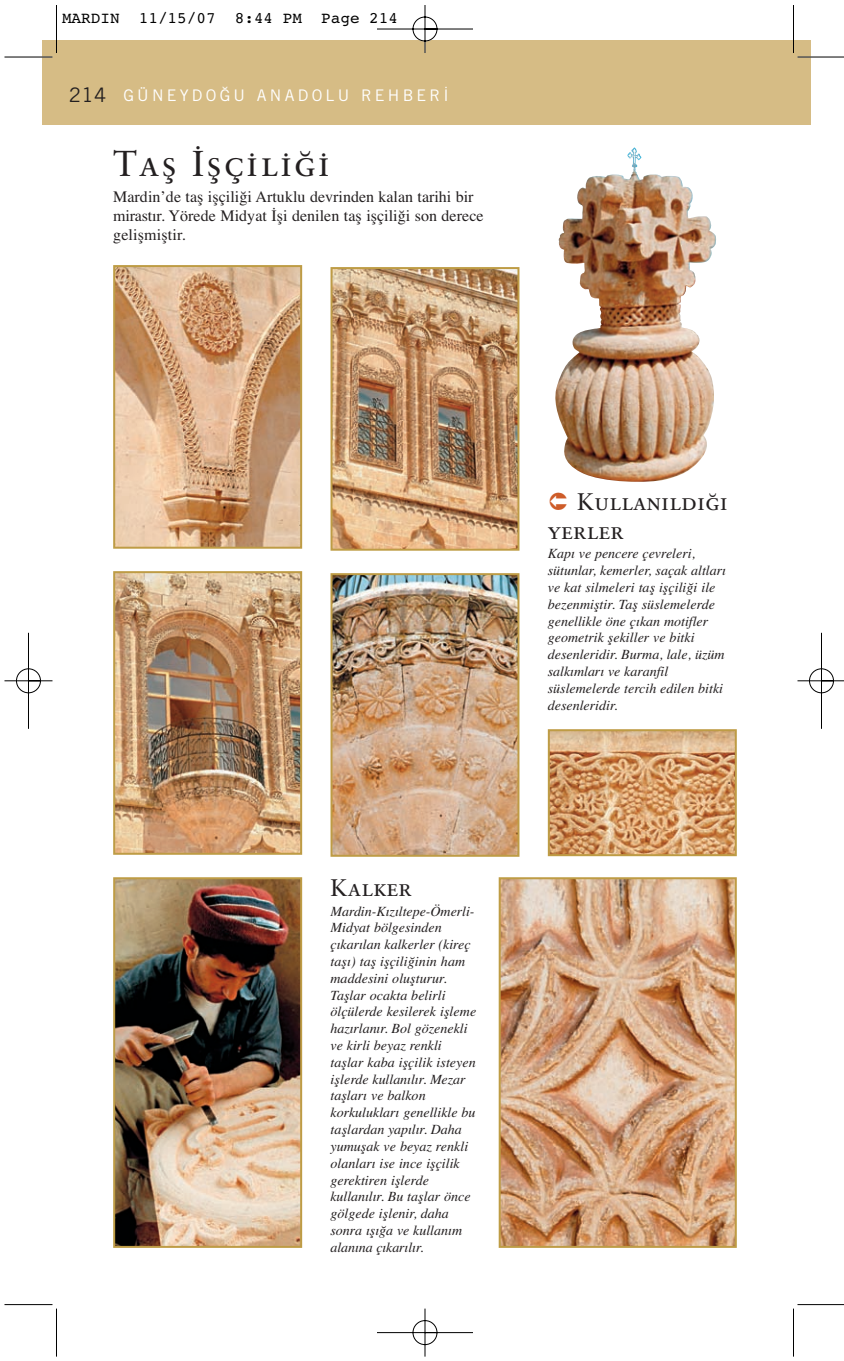
<style>
.page{position:relative;width:844px;height:1361px;background:#fff}
.page>*{position:absolute;margin:0;border:0;box-sizing:border-box;transform-origin:0 0}
.t1{font:36px "Sabon Roman SC";letter-spacing:.055em;color:#231f20}
.t2{font:24px/28.8px "Sabon Roman SC";color:#231f20}
.t3{font:16px/19.2px "Times TU";letter-spacing:.005em;color:#231f20}
.t4{font:16px "Courier TU";color:#000}
.t5{font:16px "Trade Gothic";letter-spacing:.2em;color:#fff}
.t6{font:italic 14px/16.8px "Times TU";color:#231f20}
.s1{font-size:20px;color:#231f20}
</style>
<div class="page">
<img style="left:4px;top:5px;width:840px;height:1352px">
<svg style="left:550px;top:492px;width:17px;height:18px"></svg>
<p class="t4" style="left:62px;top:12px;width:338px">MARDIN 11/15/07 8:44 PM Page 214</p>
<p class="t5" style="left:69px;top:90px;width:381px"><span class="s1">214</span> GÜNEYDO⁄U ANADOLU REHBER‹</p>
<h1 class="t1" style="left:113px;top:148px;width:218px">Tafl ‹flçili¤i</h1>
<p class="t3" style="left:113px;top:189px;width:372px">Mardin’de taş işçiliği Artuklu devrinden kalan tarihi bir mirastır. Yörede Midyat İşi denilen taş işçiliği son derece gelişmiştir.</p>
<h2 class="t2" style="left:331px;top:875px;width:83px">Kalker</h2>
<p class="t6" style="left:331px;top:904px;width:147px">Mardin-Kızıltepe-Ömerli-<br>Midyat bölgesinden çıkarılan kalkerler (kireç taşı) taş işçiliğinin ham maddesini oluşturur.<br>Taşlar ocakta belirli ölçülerde kesilerek işleme hazırlanır. Bol gözenekli ve kirli beyaz renkli taşlar kaba işçilik isteyen işlerde kullanılır. Mezar taşları ve balkon korkulukları genellikle bu taşlardan yapılır. Daha yumuşak ve beyaz renkli olanları ise ince işçilik gerektiren işlerde kullanılır. Bu taşlar önce gölgede işlenir, daha sonra ışığa ve kullanım alanına çıkarılır.</p>
<h2 class="t2" style="left:548px;top:489px;width:181px;text-indent:29px">Kullan›ld›¤› yerler</h2>
<p class="t6" style="left:548px;top:546px;width:180px">Kapı ve pencere çevreleri, sütunlar, kemerler, saçak altları ve kat silmeleri taş işçiliği ile bezenmiştir. Taş süslemelerde genellikle öne çıkan motifler geometrik şekiller ve bitki desenleridir. Burma, lale, üzüm salkımları ve karanfil süslemelerde tercih edilen bitki desenleridir.</p>
</div>
